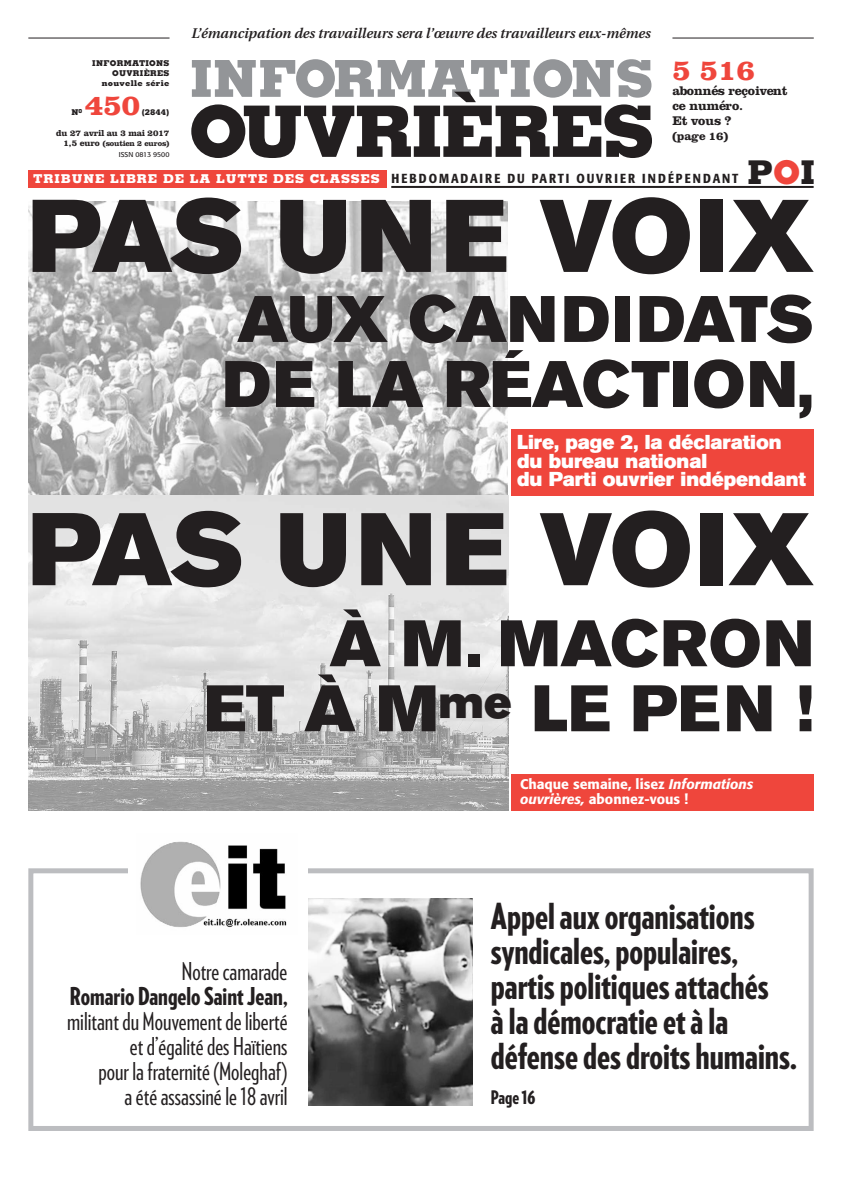
<style>
.page{position:relative;width:842px;height:1191px;background:#fff}
.page>*{position:absolute;margin:0;border:0;box-sizing:border-box;transform-origin:0 0}
.t1{font:102px "Akzidenz Grotesk BE Super";letter-spacing:.01em;color:#231f20}
.t2{font:800 71px "Memphis";letter-spacing:-.035em;color:#231f20}
.t3{font:65px/65px "Akzidenz Grotesk BE Super";letter-spacing:.015em;color:#231f20}
.t4{font:800 51px "Memphis";color:#939598}
.t5{font:900 35.8px/35px "Guggenheim Compressed";color:#231f20}
.t6{font:800 32.7px "Memphis";color:#231f20}
.t7{font:700 30px "Clarendon";color:#ef463c}
.t8{font:24.5px/25px "Guggenheim Compressed";color:#231f20;text-align:right}
.t9{font:900 24.5px "Guggenheim Compressed";color:#231f20}
.t10{font:20px/18.8px "Akzidenz Grotesk BE Super";color:#fff}
.t11{font:900 18.6px "Guggenheim Compressed";color:#231f20}
.t12{font:italic 600 14px "Utopia";color:#231f20}
.t13{font:500 13.9px/15px "Formata";color:#fff}
.t14{font:500 condensed 13px "Formata";letter-spacing:.155em;color:#231f20}
.t15{font:700 13px/15px "Clarendon";color:#231f20}
.t16{font:700 12px "Clarendon";color:#231f20}
.t17{font:700 9px "Clarendon";color:#231f20}
.t18{font:800 8px/10px "Memphis";letter-spacing:.035em;color:#231f20;text-align:right}
.t19{font:700 8px "Clarendon";letter-spacing:-.03em;color:#231f20}
.t20{font:7px "Formata";color:#231f20}
.s1{font-size:9px}
.s2{font-family:"Memphis";font-weight:800;font-stretch:normal;font-size:12.2px;color:#fff}
.s3{color:#ef463c}
.s4{font-style:italic}
</style>
<div class="page">
<img style="left:28px;top:201px;width:480px;height:609px">
<hr style="left:28px;top:38px;width:142px;height:1px;background:#231f20">
<hr style="left:672px;top:38px;width:142px;height:1px;background:#231f20">
<div style="left:511px;top:429px;width:303px;height:67px;background:#ef463c"></div>
<div style="left:28px;top:868px;width:786px;height:263px;border:5px solid #bcbdc0"></div>
<div style="left:129px;top:832px;width:179px;height:103px;background:#fff"></div>
<img style="left:140px;top:841px;width:147px;height:87px">
<img style="left:309px;top:898px;width:164px;height:207px">
<div style="left:511px;top:774px;width:303px;height:36px;background:#ef463c"></div>
<div style="left:28px;top:170px;width:358px;height:18px;background:#ef463c"></div>
<hr style="left:391px;top:186px;width:423px;height:2px;background:#231f20">
<p class="t12" style="left:191px;top:28px;width:461px">L’émancipation des travailleurs sera l’œuvre des travailleurs eux-mêmes</p>
<h3 class="t4" style="left:190px;top:60px;width:464px">INFORMATIONS</h3>
<p class="t18" style="left:92px;top:59px;width:79px">INFORMATIONS<br>OUVRIÈRES nouvelle série</p>
<p class="t7" style="left:672px;top:52px;width:84px">5 516</p>
<p class="t15" style="left:672px;top:83px;width:117px">abonnés reçoivent ce numéro.<br>Et vous ?</p>
<p class="t16" style="left:672px;top:129px;width:57px">(page 16)</p>
<h2 class="t2" style="left:189px;top:106px;width:467px">OUVRIÈRES</h2>
<p class="t7" style="left:85px;top:87px;width:56px">450</p>
<p class="t18" style="left:142px;top:108px;width:29px">(2844)</p>
<p class="t17" style="left:56px;top:127px;width:115px">du 27 avril au 3 mai 2017</p>
<p class="t19" style="left:63px;top:139px;width:107px"><span class="s1">1,5 euro</span> (soutien 2 euros)</p>
<p class="t20" style="left:119px;top:151px;width:52px">ISSN 0813 9500</p>
<p class="t14" style="left:33px;top:174px;width:707px"><span class="s2">TRIBUNE LIBRE DE LA LUTTE DES CLASSES</span> HEBDOMADAIRE DU PARTI OUVRIER INDÉPENDANT</p>
<p class="t18" style="left:72px;top:108px;width:12px">N<sup>0</sup></p>
<h3 class="t6" style="left:748px;top:160px;width:69px">P<span class="s3">O</span>I</h3>
<h1 class="t1" style="left:28px;top:196px;width:787px">PAS UNE VOIX</h1>
<h3 class="t3" style="left:222px;top:291px;width:593px">AUX CANDIDATS<br>DE LA RÉACTION,</h3>
<p class="t10" style="left:517px;top:434px;width:291px">Lire, page 2, la déclaration du bureau national<br>du Parti ouvrier indépendant</p>
<h1 class="t1" style="left:28px;top:509px;width:787px">PAS UNE VOIX</h1>
<h3 class="t3" style="left:204px;top:615px;width:611px;text-align:right">À M. MACRON<br>ET À M<sup>me</sup> LE PEN !</h3>
<p class="t8" style="left:182px;top:959px;width:107px">Notre camarade</p>
<p class="t9" style="left:70px;top:982px;width:219px">Romario Dangelo Saint Jean,</p>
<p class="t8" style="left:67px;top:1009px;width:222px">militant du Mouvement de liberté et d’égalité des Haïtiens<br>pour la fraternité (Moleghaf)<br>a été assassiné le 18 avril</p>
<p class="t13" style="left:520px;top:777px;width:235px">Chaque semaine, lisez <span class="s4">Informations ouvrières,</span> abonnez-vous !</p>
<h3 class="t5" style="left:491px;top:899px;width:307px">Appel aux organisations syndicales, populaires, partis politiques attachés<br>à la démocratie et à la défense des droits humains.</h3>
<p class="t11" style="left:491px;top:1086px;width:46px">Page 16</p>
</div>
